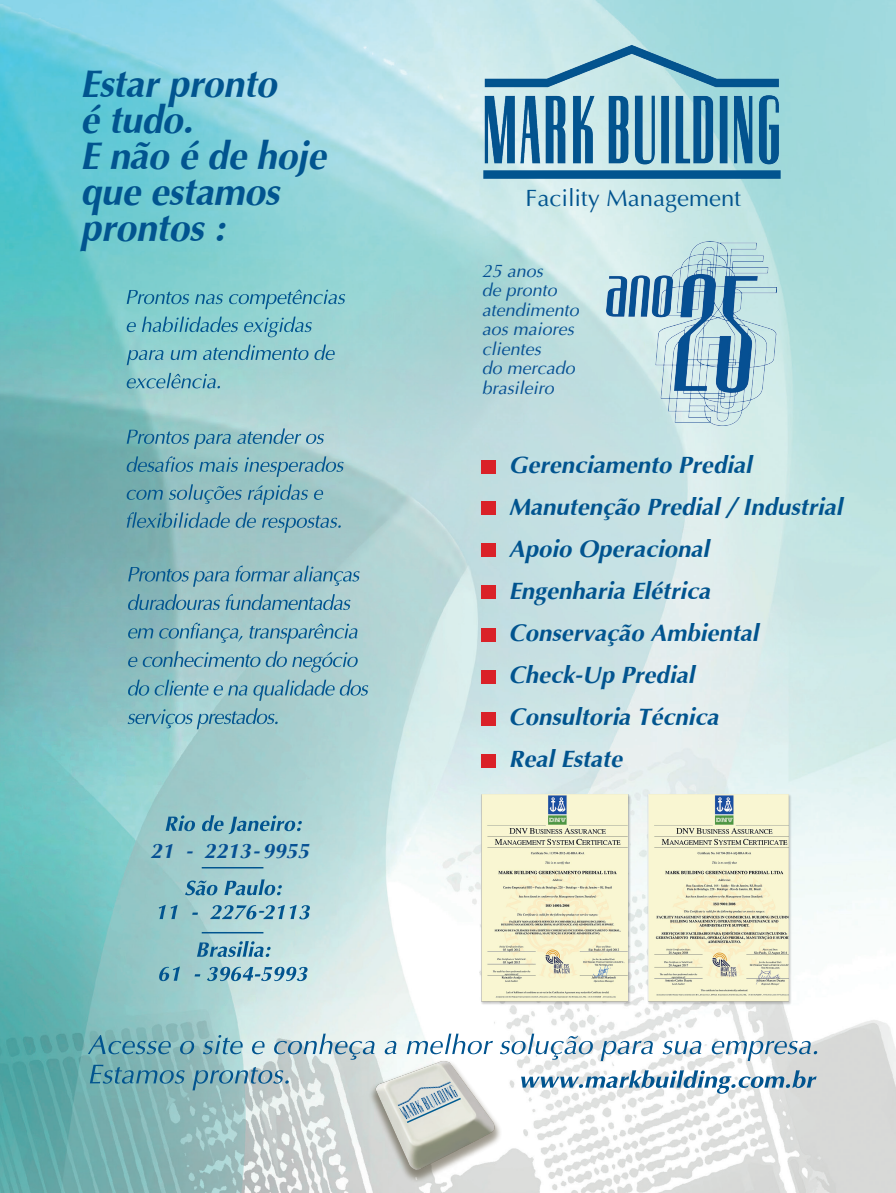
<style>
.page{position:relative;width:896px;height:1193px;background:#fff}
.page>*{position:absolute;margin:0;border:0;box-sizing:border-box;transform-origin:0 0}
.t1{font:italic 700 39px "Ottawa";letter-spacing:-.01em;color:#01548f;scale:.96 1}
.t2{font:italic 700 24px "Ottawa";color:#01548f}
.t3{font:24px "Ottawa Plain";color:#01548f}
.t4{font:italic 700 21px "Ottawa";color:#065093}
.t5{font:italic 700 19.5px "Ottawa";color:#01548f}
.t6{font:italic 18px "Ottawa";color:#065093}
</style>
<div class="page">
<img style="left:0;top:0;width:895px;height:1193px">
<img style="left:353px;top:1124px;width:159px;height:69px">
<img style="left:478px;top:38px;width:308px;height:132px">
<img style="left:606px;top:242px;width:170px;height:183px">
<svg style="left:159px;top:966px;width:148px;height:15px;background:#80b1c2"></svg>
<svg style="left:197px;top:941px;width:73px;height:16px"></svg>
<svg style="left:159px;top:905px;width:151px;height:14px;background:#82b3c2"></svg>
<svg style="left:185px;top:879px;width:97px;height:16px;background:#74a9bc"></svg>
<svg style="left:165px;top:815px;width:137px;height:19px;background:#76adbc"></svg>
<hr style="left:202px;top:932px;width:61px;height:1px;background:#01548f">
<hr style="left:202px;top:867px;width:61px;height:1px;background:#01548f">
<svg style="left:127px;top:290px;width:218px;height:19px;background:#73bcc4"></svg>
<svg style="left:127px;top:316px;width:185px;height:21px;background:#77bcc5"></svg>
<svg style="left:127px;top:344px;width:207px;height:21px;background:#82bdc6"></svg>
<svg style="left:127px;top:373px;width:93px;height:15px"></svg>
<svg style="left:127px;top:428px;width:197px;height:21px;background:#84b7bf"></svg>
<svg style="left:127px;top:456px;width:216px;height:21px;background:#7db0b9"></svg>
<svg style="left:127px;top:484px;width:196px;height:21px;background:#7badb6"></svg>
<svg style="left:127px;top:512px;width:213px;height:21px;background:#7cacb7"></svg>
<svg style="left:127px;top:708px;width:150px;height:21px;background:#84b7c1"></svg>
<svg style="left:128px;top:679px;width:240px;height:22px;background:#89b8c2"></svg>
<svg style="left:128px;top:651px;width:229px;height:21px;background:#88b6c1"></svg>
<svg style="left:128px;top:622px;width:229px;height:22px;background:#87b6bf"></svg>
<svg style="left:128px;top:594px;width:222px;height:16px;background:#79aab9"></svg>
<svg style="left:128px;top:565px;width:231px;height:22px;background:#83b1bb"></svg>
<div style="left:483px;top:170px;width:297px;height:9px;background:#01548f"></div>
<img style="left:472px;top:783px;width:324px;height:228px">
<div style="left:481px;top:460px;width:15px;height:14px;background:#da2128"></div>
<div style="left:481px;top:628px;width:15px;height:14px;background:#da2128"></div>
<div style="left:481px;top:585px;width:15px;height:14px;background:#da2128"></div>
<div style="left:481px;top:543px;width:15px;height:14px;background:#da2128"></div>
<div style="left:481px;top:501px;width:15px;height:14px;background:#da2128"></div>
<div style="left:481px;top:670px;width:15px;height:13px;background:#da2128"></div>
<div style="left:481px;top:754px;width:15px;height:13px;background:#da2128"></div>
<div style="left:481px;top:712px;width:15px;height:13px;background:#da2128"></div>
<svg style="left:88px;top:1033px;width:728px;height:91px"></svg>
<svg style="left:892px;top:1190px;width:4px;height:3px"></svg>
<p class="t1" style="left:80px;top:60px;width:206px">Estar pronto</p>
<p class="t1" style="left:80px;top:96px;width:119px">é tudo.</p>
<p class="t1" style="left:80px;top:132px;width:257px">E não é de hoje</p>
<p class="t1" style="left:80px;top:168px;width:209px">que estamos</p>
<p class="t1" style="left:80px;top:204px;width:151px">prontos :</p>
<p class="t4" style="left:150px;top:838px;width:160px">21 - 2213 9955</p>
<p class="t4" style="left:252px;top:837px;width:8px">-</p>
<p class="t5" style="left:257px;top:898px;width:8px">-</p>
<p class="t3" style="left:525px;top:183px;width:217px">Facility Management</p>
<p class="t6" style="left:481px;top:260px;width:63px">25 anos</p>
<p class="t6" style="left:481px;top:280px;width:77px">de pronto</p>
<p class="t6" style="left:481px;top:299px;width:99px">atendimento</p>
<p class="t6" style="left:481px;top:319px;width:93px">aos maiores</p>
<p class="t6" style="left:481px;top:338px;width:60px">clientes</p>
<p class="t6" style="left:481px;top:358px;width:95px">do mercado</p>
<p class="t6" style="left:481px;top:377px;width:73px">brasileiro</p>
<p class="t2" style="left:508px;top:450px;width:244px">Gerenciamento Predial</p>
<p class="t2" style="left:508px;top:492px;width:335px">Manutenção Predial / Industrial</p>
<p class="t2" style="left:508px;top:534px;width:202px">Apoio Operacional</p>
<p class="t2" style="left:508px;top:576px;width:203px">Engenharia Elétrica</p>
<p class="t2" style="left:508px;top:618px;width:251px">Conservação Ambiental</p>
<p class="t2" style="left:508px;top:660px;width:187px">Check-Up Predial</p>
<p class="t2" style="left:508px;top:702px;width:211px">Consultoria Técnica</p>
<p class="t2" style="left:508px;top:744px;width:115px">Real Estate</p>
</div>
